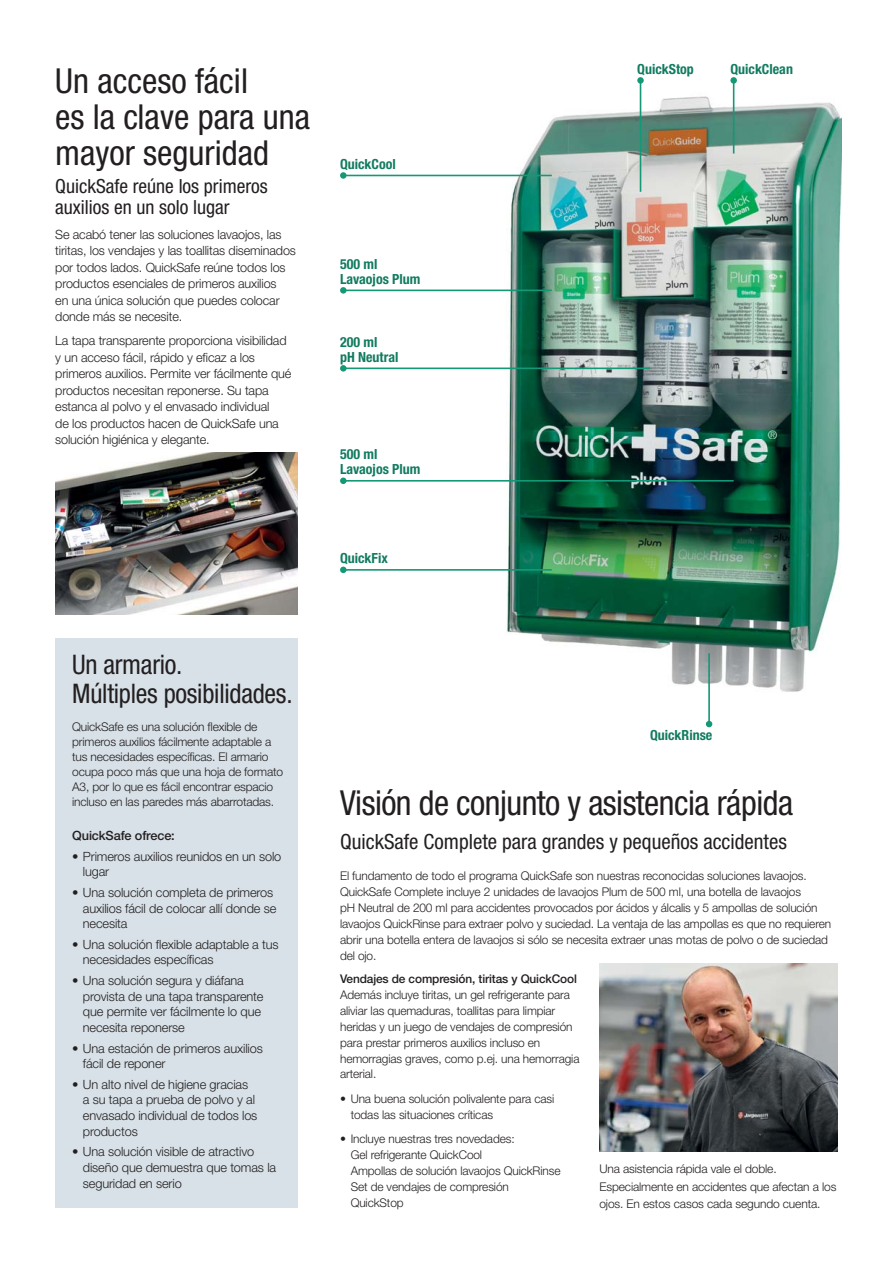
<style>
.page{position:relative;width:893px;height:1263px;background:#fff}
.page>*{position:absolute;margin:0;border:0;box-sizing:border-box;transform-origin:0 0}
.t1{font:condensed 34.5px/36px "Helvetica Neue LT Std";color:#231f20}
.t2{font:condensed 27px/28.5px "Helvetica Neue LT Std";letter-spacing:-.01em;color:#231f20}
.t3{font:condensed 21px "Helvetica Neue LT Std";color:#231f20}
.t4{font:condensed 19.5px/21px "Helvetica Neue LT Std";color:#231f20}
.t5{font:700 condensed 13.95px/15.1px "Helvetica Neue LT Std";color:#127b60}
.t6{font:300 12.75px/15.8px "Helvetica Neue LT Std";letter-spacing:-.01em;color:#231f20}
.t7{font:500 12.75px "Helvetica Neue LT Std";letter-spacing:-.01em;color:#231f20}
.t8{font:300 12px/15.9px "Helvetica Neue LT Std";letter-spacing:-.01em;color:#231f20}
.t9{font:500 12px "Helvetica Neue LT Std";letter-spacing:-.01em;color:#231f20}
</style>
<div class="page">
<img style="left:495px;top:87px;width:347px;height:641px">
<div style="left:55px;top:638px;width:243px;height:569px;background:#d7e1e7"></div>
<img style="left:599px;top:964px;width:238px;height:188px">
<hr style="left:343px;top:175px;width:209px;height:1px;background:#159875">
<div style="left:340px;top:172px;width:6px;height:7px;background:#159875;border-radius:50%"></div>
<hr style="left:343px;top:290px;width:209px;height:1px;background:#159875">
<div style="left:340px;top:287px;width:6px;height:7px;background:#159875;border-radius:50%"></div>
<hr style="left:343px;top:368px;width:307px;height:1px;background:#159875">
<div style="left:340px;top:365px;width:6px;height:7px;background:#159875;border-radius:50%"></div>
<hr style="left:343px;top:480px;width:391px;height:2px;background:#159875">
<svg style="left:340px;top:478px;width:6px;height:6px"></svg>
<hr style="left:343px;top:569px;width:209px;height:2px;background:#159875">
<svg style="left:340px;top:567px;width:6px;height:6px"></svg>
<hr style="left:640px;top:80px;width:1px;height:112px;background:#159875">
<div style="left:637px;top:77px;width:7px;height:7px;background:#159875;border-radius:50%"></div>
<hr style="left:733px;top:80px;width:1px;height:74px;background:#159875">
<div style="left:730px;top:77px;width:7px;height:7px;background:#159875;border-radius:50%"></div>
<hr style="left:708px;top:653px;width:2px;height:71px;background:#159875">
<svg style="left:706px;top:721px;width:6px;height:6px"></svg>
<img style="left:55px;top:452px;width:243px;height:162px">
<h1 class="t1" style="left:55px;top:66px;width:256px">Un acceso fácil<br>es la clave para una mayor seguridad</h1>
<h3 class="t4" style="left:55px;top:177px;width:214px">QuickSafe reúne los primeros auxilios en un solo lugar</h3>
<p class="t6" style="left:55px;top:227px;width:242px;line-height:16.5px">Se acabó tener las soluciones lavaojos, las tiritas, los vendajes y las toallitas diseminados por todos lados. QuickSafe reúne todos los productos esenciales de primeros auxilios<br>en una única solución que puedes colocar donde más se necesite.</p>
<p class="t6" style="left:55px;top:334px;width:238px;line-height:16.5px">La tapa transparente proporciona visibilidad y un acceso fácil, rápido y eficaz a los primeros auxilios. Permite ver fácilmente qué productos necesitan reponerse. Su tapa estanca al polvo y el envasado individual<br>de los productos hacen de QuickSafe una solución higiénica y elegante.</p>
<p class="t5" style="left:340px;top:157px;width:57px">QuickCool</p>
<p class="t5" style="left:340px;top:256px;width:82px">500 ml<br>Lavaojos Plum</p>
<p class="t5" style="left:340px;top:334px;width:60px">200 ml<br>pH Neutral</p>
<p class="t5" style="left:340px;top:447px;width:82px">500 ml<br>Lavaojos Plum</p>
<p class="t5" style="left:340px;top:551px;width:49px">QuickFix</p>
<p class="t5" style="left:637px;top:62px;width:58px">QuickStop</p>
<p class="t5" style="left:730px;top:62px;width:64px">QuickClean</p>
<h2 class="t2" style="left:72px;top:652px;width:222px">Un armario.<br>Múltiples posibilidades.</h2>
<p class="t8" style="left:72px;top:721px;width:212px;line-height:15px">QuickSafe es una solución flexible de primeros auxilios fácilmente adaptable a tus necesidades específicas. El armario ocupa poco más que una hoja de formato A3, por lo que es fácil encontrar espacio incluso en las paredes más abarrotadas.</p>
<p class="t7" style="left:72px;top:831px;width:104px">QuickSafe ofrece:</p>
<p class="t6" style="left:83px;top:849px;width:200px;text-indent:-11px">• Primeros auxilios reunidos en un solo lugar</p>
<p class="t6" style="left:83px;top:886px;width:195px;text-indent:-11px">• Una solución completa de primeros auxilios fácil de colocar allí donde se necesita</p>
<p class="t6" style="left:83px;top:937px;width:197px;text-indent:-11px">• Una solución flexible adaptable a tus necesidades específicas</p>
<p class="t6" style="left:83px;top:974px;width:182px;text-indent:-11px">• Una solución segura y diáfana provista de una tapa transparente que permite ver fácilmente lo que necesita reponerse</p>
<p class="t6" style="left:83px;top:1041px;width:182px;text-indent:-11px">• Una estación de primeros auxilios fácil de reponer</p>
<p class="t6" style="left:83px;top:1077px;width:176px;text-indent:-11px">• Un alto nivel de higiene gracias a su tapa a prueba de polvo y al envasado individual de todos los productos</p>
<p class="t6" style="left:83px;top:1145px;width:195px;text-indent:-11px">• Una solución visible de atractivo diseño que demuestra que tomas la seguridad en serio</p>
<p class="t5" style="left:650px;top:728px;width:64px">QuickRinse</p>
<h1 class="t1" style="left:340px;top:788px;width:454px">Visión de conjunto y asistencia rápida</h1>
<h3 class="t3" style="left:340px;top:834px;width:448px">QuickSafe Complete para grandes y pequeños accidentes</h3>
<p class="t8" style="left:340px;top:869px;width:493px">El fundamento de todo el programa QuickSafe son nuestras reconocidas soluciones lavaojos.<br>QuickSafe Complete incluye 2 unidades de lavaojos Plum de 500 ml, una botella de lavaojos<br>pH Neutral de 200 ml para accidentes provocados por ácidos y álcalis y 5 ampollas de solución lavaojos QuickRinse para extraer polvo y suciedad. La ventaja de las ampollas es que no requieren abrir una botella entera de lavaojos si sólo se necesita extraer unas motas de polvo o de suciedad del ojo.</p>
<p class="t9" style="left:340px;top:975px;width:238px">Vendajes de compresión, tiritas y QuickCool</p>
<p class="t8" style="left:340px;top:988px;width:241px">Además incluye tiritas, un gel refrigerante para aliviar las quemaduras, toallitas para limpiar heridas y un juego de vendajes de compresión para prestar primeros auxilios incluso en hemorragias graves, como p.ej. una hemorragia arterial.</p>
<p class="t8" style="left:351px;top:1092px;width:205px;text-indent:-11px">• Una buena solución polivalente para casi todas las situaciones críticas</p>
<p class="t8" style="left:351px;top:1132px;width:211px;text-indent:-11px">• Incluye nuestras tres novedades:<br>Gel refrigerante QuickCool<br>Ampollas de solución lavaojos QuickRinse<br>Set de vendajes de compresión<br>QuickStop</p>
<p class="t8" style="left:599px;top:1162px;width:239px;line-height:17.2px">Una asistencia rápida vale el doble.<br>Especialmente en accidentes que afectan a los ojos. En estos casos cada segundo cuenta.</p>
</div>
